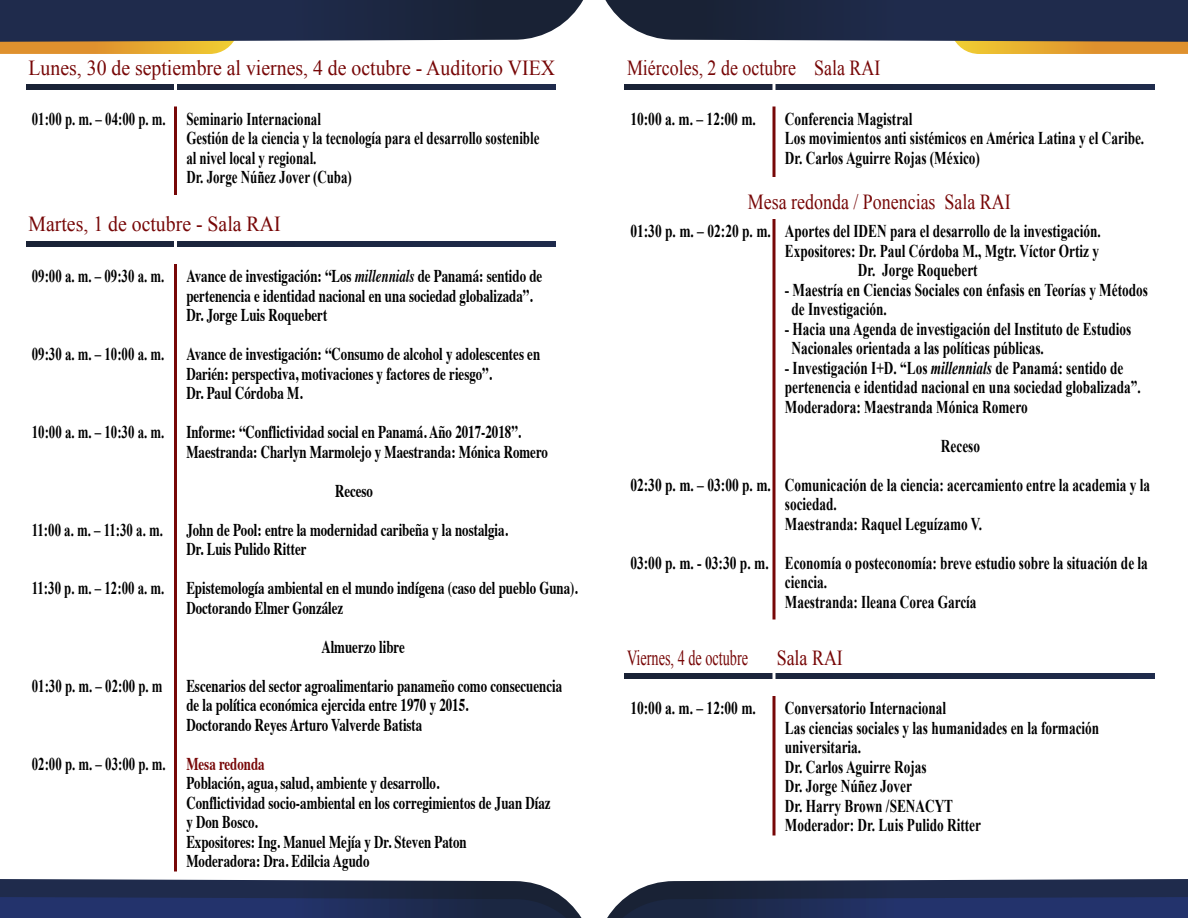
<style>
.page{position:relative;width:1188px;height:918px;background:#fff}
.page>*{position:absolute;margin:0;border:0;box-sizing:border-box;transform-origin:0 0}
.t1{font:21.45px "Times New Roman";color:#770707;scale:.92 1}
.t2{font:21.45px "Times New Roman";color:#770707;scale:.84 1}
.t3{font:21.45px "Times New Roman";color:#770707;scale:.67 1}
.t4{font:700 18px/19.5px "Times New Roman";color:#000;scale:.74 1}
.t5{font:700 18px/19.5px "Times";color:#000;scale:.72 1}
.t6{font:700 18px/19.5px "Times New Roman";color:#000;scale:.71 1}
.t7{font:700 18px "Times New Roman";color:#000;scale:.75 1}
.t8{font:700 18px "Times";color:#770707;scale:.72 1}
.s1{font-style:italic}
</style>
<div class="page">
<svg style="left:0;top:0;width:583px;height:54px"></svg>
<svg style="left:605px;top:0;width:583px;height:54px"></svg>
<svg style="left:0;top:879px;width:1188px;height:39px;background:#313d60"></svg>
<hr style="left:174px;top:264px;width:3px;height:608px;background:#770707">
<div style="left:26px;top:242px;width:530px;height:5px;background:#1c2640"></div>
<svg style="left:174px;top:242px;width:3px;height:5px"></svg>
<svg style="left:772px;top:106px;width:4px;height:71px"></svg>
<div style="left:625px;top:84px;width:529px;height:5px;background:#1c2640"></div>
<svg style="left:772px;top:84px;width:4px;height:6px"></svg>
<svg style="left:772px;top:219px;width:4px;height:401px;background:#984444"></svg>
<svg style="left:772px;top:696px;width:4px;height:140px"></svg>
<div style="left:625px;top:674px;width:529px;height:5px;background:#1c2640"></div>
<svg style="left:772px;top:673px;width:4px;height:6px"></svg>
<hr style="left:174px;top:106px;width:3px;height:89px;background:#770707">
<div style="left:26px;top:84px;width:530px;height:5px;background:#1c2640"></div>
<svg style="left:174px;top:84px;width:3px;height:5px"></svg>
<p class="t1" style="left:29px;top:54px;width:574px">Lunes, 30 de septiembre al viernes, 4 de octubre - Auditorio VIEX</p>
<p class="t6" style="left:186px;top:109px;width:499px;text-indent:-154px">01:00 p. m. – 04:00 p. m. Seminario Internacional<br>Gestión de la ciencia y la tecnología para el desarrollo sostenible al nivel local y regional.<br>Dr. Jorge Núñez Jover (Cuba)</p>
<p class="t1" style="left:29px;top:210px;width:276px">Martes, 1 de octubre - Sala RAI</p>
<p class="t6" style="left:32px;top:266px;width:188px">09:00 a. m. – 09:30 a. m.</p>
<p class="t5" style="left:186px;top:265px;width:496px">Avance de investigación: “Los <span class="s1">millennials</span> de Panamá: sentido de pertenencia e identidad nacional en una sociedad globalizada”.<br>Dr. Jorge Luis Roquebert</p>
<p class="t5" style="left:186px;top:343px;width:493px">Avance de investigación: “Consumo de alcohol y adolescentes en<br>Darién: perspectiva, motivaciones y factores de riesgo”.<br>Dr. Paul Córdoba M.</p>
<p class="t5" style="left:186px;top:421px;width:504px">Informe: “Conflictividad social en Panamá. Año 2017-2018”.<br>Maestranda: Charlyn Marmolejo y Maestranda: Mónica Romero</p>
<p class="t5" style="left:186px;top:469px;width:448px;line-height:39px;text-indent:149px">Receso<br>John de Pool: entre la modernidad caribeña y la nostalgia.</p>
<p class="t5" style="left:186px;top:528px;width:545px;line-height:39px">Dr. Luis Pulido Ritter<br>Epistemología ambiental en el mundo indígena (caso del pueblo Guna).</p>
<p class="t5" style="left:186px;top:596px;width:220px">Doctorando Elmer González</p>
<p class="t5" style="left:321px;top:635px;width:117px">Almuerzo libre</p>
<p class="t5" style="left:186px;top:674px;width:523px">Escenarios del sector agroalimentario panameño como consecuencia</p>
<p class="t5" style="left:186px;top:694px;width:393px">de la política económica ejercida entre 1970 y 2015.<br>Doctorando Reyes Arturo Valverde Batista</p>
<p class="t8" style="left:186px;top:747px;width:110px">Mesa redonda</p>
<p class="t5" style="left:186px;top:772px;width:507px">Población, agua, salud, ambiente y desarrollo.<br>Conflictividad socio-ambiental en los corregimientos de Juan Díaz y Don Bosco.<br>Expositores: Ing. Manuel Mejía y Dr. Steven Paton<br>Moderadora: Dra. Edilcia Agudo</p>
<p class="t6" style="left:32px;top:344px;width:188px">09:30 a. m. – 10:00 a. m.</p>
<p class="t6" style="left:32px;top:422px;width:188px">10:00 a. m. – 10:30 a. m.</p>
<p class="t6" style="left:32px;top:520px;width:186px">11:00 a. m. – 11:30 a. m.</p>
<p class="t6" style="left:32px;top:578px;width:188px">11:30 p. m. – 12:00 a. m.</p>
<p class="t6" style="left:32px;top:676px;width:186px">01:30 p. m. – 02:00 p. m</p>
<p class="t6" style="left:32px;top:754px;width:190px">02:00 p. m. – 03:00 p. m.</p>
<p class="t2" style="left:627px;top:54px;width:303px">Miércoles, 2 de octubre Sala RAI</p>
<p class="t7" style="left:630px;top:106px;width:169px">10:00 a. m. – 12:00 m.</p>
<p class="t4" style="left:785px;top:109px;width:487px">Conferencia Magistral<br>Los movimientos anti sistémicos en América Latina y el Caribe.<br>Dr. Carlos Aguirre Rojas (México)</p>
<p class="t2" style="left:748px;top:187px;width:314px">Mesa redonda / Ponencias Sala RAI</p>
<p class="t7" style="left:630px;top:219px;width:189px">01:30 p. m. – 02:20 p. m.</p>
<p class="t4" style="left:785px;top:221px;width:429px">Aportes del IDEN para el desarrollo de la investigación.</p>
<p class="t4" style="left:785px;top:241px;width:426px">Expositores: Dr. Paul Córdoba M., Mgtr. Víctor Ortiz y</p>
<p class="t4" style="left:858px;top:260px;width:163px">Dr. Jorge Roquebert</p>
<p class="t4" style="left:791px;top:280px;width:483px;text-indent:-7px">- Maestría en Ciencias Sociales con énfasis en Teorías y Métodos de Investigación.</p>
<p class="t4" style="left:791px;top:319px;width:461px;text-indent:-7px">- Hacia una Agenda de investigación del Instituto de Estudios<br>Nacionales orientada a las políticas públicas.</p>
<p class="t4" style="left:785px;top:358px;width:482px">- Investigación I+D. “Los <span class="s1">millennials</span> de Panamá: sentido de pertenencia e identidad nacional en una sociedad globalizada”.<br>Moderadora: Maestranda Mónica Romero</p>
<p class="t4" style="left:785px;top:426px;width:495px;line-height:39px;text-indent:156px">Receso<br>Comunicación de la ciencia: acercamiento entre la academia y la</p>
<p class="t4" style="left:785px;top:494px;width:268px">sociedad.<br>Maestranda: Raquel Leguízamo V.</p>
<p class="t4" style="left:785px;top:553px;width:492px">Economía o posteconomía: breve estudio sobre la situación de la ciencia.<br>Maestranda: Ileana Corea García</p>
<p class="t7" style="left:630px;top:472px;width:189px">02:30 p. m. – 03:00 p. m.</p>
<p class="t7" style="left:630px;top:550px;width:186px">03:00 p. m. - 03:30 p. m.</p>
<p class="t3" style="left:627px;top:643px;width:182px">Viernes, 4 de octubre</p>
<p class="t2" style="left:777px;top:643px;width:80px">Sala RAI</p>
<p class="t7" style="left:630px;top:696px;width:169px">10:00 a. m. – 12:00 m.</p>
<p class="t4" style="left:785px;top:698px;width:426px">Conversatorio Internacional<br>Las ciencias sociales y las humanidades en la formación universitaria.<br>Dr. Carlos Aguirre Rojas<br>Dr. Jorge Núñez Jover<br>Dr. Harry Brown /SENACYT<br>Moderador: Dr. Luis Pulido Ritter</p>
</div>
